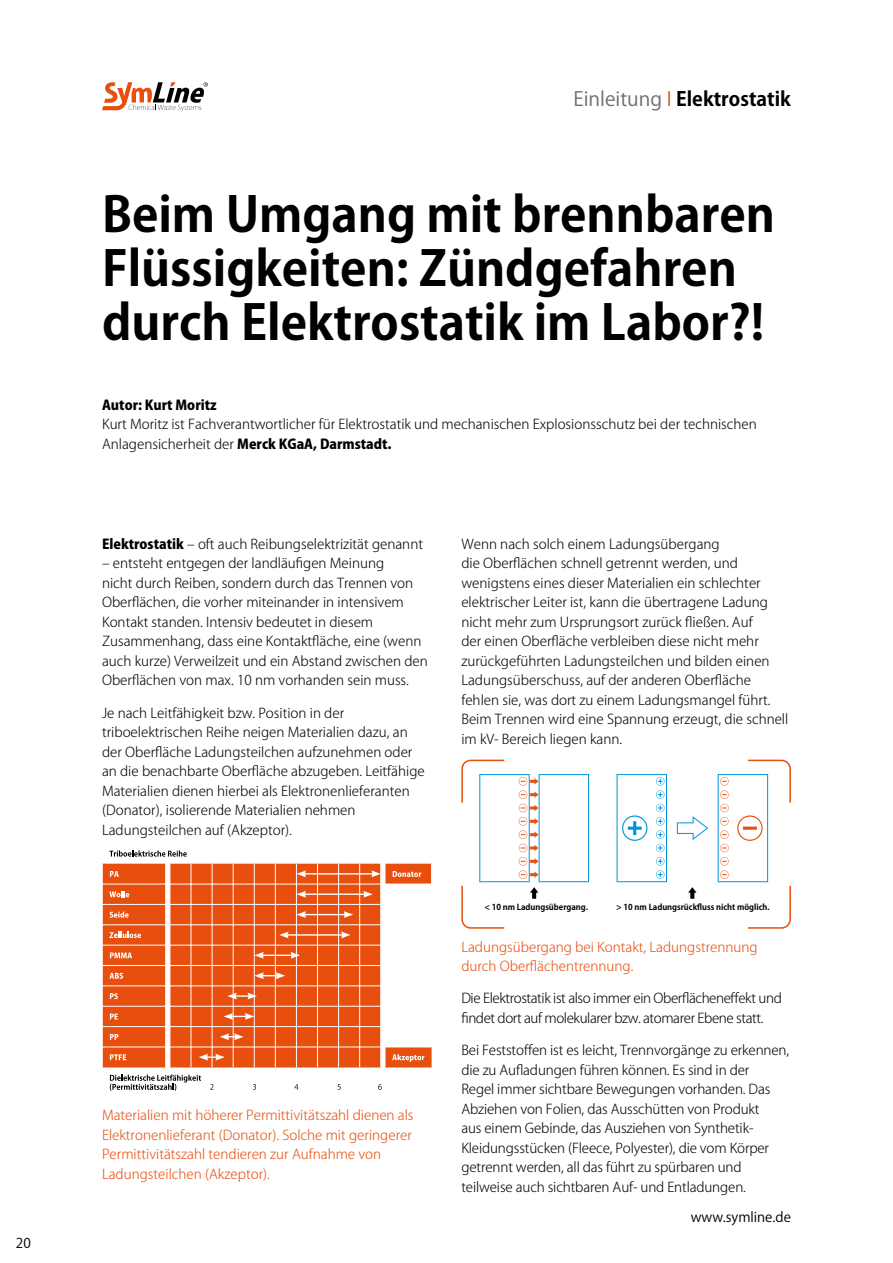
<style>
.page{position:relative;width:893px;height:1263px;background:#fff}
.page>*{position:absolute;margin:0;border:0;box-sizing:border-box;transform-origin:0 0}
.Textblock_Headline{font:700 48px/54px "Koz Go Pr 6 N";color:#000}
.Inhaltsüberschrift{font:700 19.5px "Koz Go Pr 6 N";color:#000}
.Textblock_Fliesstext{font:300 13.5px/19.5px "Koz Go Pr 6 N";color:#000}
.Textblock_Fliesstext-2{font:300 13.5px/19.5px "Koz Go Pr 6 N";color:#e84e0e}
.Textblock_Fliesstext-3{font:300 13.5px/19.5px "Koz Go Pr 6 N";letter-spacing:-.03em;color:#000}
.t1{font:13.5px "Koz Go Pr 6 N";color:#000}
.t2{font:700 8.1px "Koz Go Pro";color:#000}
.s1{font-weight:400;color:#6e6e6e}
.s2{font-weight:400;color:#e84e0e}
.s3{font-weight:800}
</style>
<div class="page">
<svg style="left:102px;top:82px;width:106px;height:30px"></svg>
<svg style="left:103px;top:864px;width:329px;height:203px;fill:#e84e0e"></svg>
<svg style="left:431px;top:864px;width:1px;height:20px"></svg>
<hr style="left:102px;top:884px;width:64px;height:1px;background:#fff">
<hr style="left:385px;top:884px;width:46px;height:1px;background:#fff">
<hr style="left:102px;top:904px;width:64px;height:1px;background:#fff">
<hr style="left:102px;top:924px;width:64px;height:1px;background:#fff">
<hr style="left:102px;top:945px;width:64px;height:1px;background:#fff">
<hr style="left:102px;top:965px;width:64px;height:1px;background:#fff">
<hr style="left:102px;top:986px;width:64px;height:1px;background:#fff">
<hr style="left:102px;top:1006px;width:64px;height:1px;background:#fff">
<hr style="left:102px;top:1026px;width:64px;height:1px;background:#fff">
<hr style="left:102px;top:1047px;width:64px;height:1px;background:#fff">
<svg style="left:102px;top:864px;width:1px;height:203px"></svg>
<hr style="left:385px;top:1047px;width:46px;height:1px;background:#fff">
<svg style="left:109px;top:850px;width:78px;height:7px"></svg>
<svg style="left:110px;top:871px;width:9px;height:6px"></svg>
<svg style="left:393px;top:871px;width:28px;height:6px"></svg>
<svg style="left:109px;top:891px;width:20px;height:6px"></svg>
<svg style="left:110px;top:911px;width:19px;height:7px"></svg>
<svg style="left:109px;top:932px;width:32px;height:6px"></svg>
<svg style="left:110px;top:952px;width:22px;height:6px"></svg>
<svg style="left:109px;top:973px;width:14px;height:6px"></svg>
<svg style="left:110px;top:993px;width:8px;height:6px"></svg>
<svg style="left:110px;top:1013px;width:8px;height:6px"></svg>
<svg style="left:110px;top:1034px;width:8px;height:6px"></svg>
<svg style="left:110px;top:1054px;width:16px;height:6px"></svg>
<svg style="left:165px;top:864px;width:221px;height:203px;background:#eb6933"></svg>
<svg style="left:392px;top:1054px;width:32px;height:8px"></svg>
<svg style="left:110px;top:1074px;width:91px;height:17px"></svg>
<svg style="left:210px;top:1084px;width:3px;height:6px"></svg>
<svg style="left:253px;top:1084px;width:3px;height:6px"></svg>
<svg style="left:294px;top:1084px;width:4px;height:6px"></svg>
<svg style="left:337px;top:1084px;width:4px;height:6px"></svg>
<svg style="left:378px;top:1084px;width:4px;height:6px"></svg>
<svg style="left:461px;top:759px;width:330px;height:170px"></svg>
<p class="t1" style="left:16px;top:1235px;width:16px">20</p>
<p class="Inhaltsüberschrift" style="left:573px;top:88px;width:219px"><span class="s1">Einleitung</span> <span class="s2">I</span> Elektrostatik</p>
<p class="Textblock_Headline" style="left:102px;top:189px;width:674px">Beim Umgang mit brennbaren<br>Flüssigkeiten: Zündgefahren durch Elektrostatik im Labor?!</p>
<p class="Textblock_Fliesstext" style="left:102px;top:395px;width:656px"><span class="s3">Autor: Kurt Moritz<br></span>Kurt Moritz ist Fachverantwortlicher für Elektrostatik und mechanischen Explosionsschutz bei der technischen<br>Anlagensicherheit der <span class="s3">Merck KGaA, Darmstadt.</span></p>
<p class="Textblock_Fliesstext" style="left:102px;top:534px;width:322px"><span class="s3">Elektrostatik</span> – oft auch Reibungselektrizität genannt</p>
<p class="Textblock_Fliesstext" style="left:102px;top:554px;width:327px">– entsteht entgegen der landläufigen Meinung<br>nicht durch Reiben, sondern durch das Trennen von Oberflächen, die vorher miteinander in intensivem Kontakt standen. Intensiv bedeutet in diesem Zusammenhang, dass eine Kontaktfläche, eine (wenn auch kurze) Verweilzeit und ein Abstand zwischen den Oberflächen von max. 10 nm vorhanden sein muss.</p>
<p class="Textblock_Fliesstext" style="left:102px;top:703px;width:324px">Je nach Leitfähigkeit bzw. Position in der triboelektrischen Reihe neigen Materialien dazu, an der Oberfläche Ladungsteilchen aufzunehmen oder an die benachbarte Oberfläche abzugeben. Leitfähige Materialien dienen hierbei als Elektronenlieferanten (Donator), isolierende Materialien nehmen Ladungsteilchen auf (Akzeptor).</p>
<p class="Textblock_Fliesstext-2" style="left:102px;top:1106px;width:313px">Materialien mit höherer Permittivitätszahl dienen als Elektronenlieferant (Donator). Solche mit geringerer Permittivitätszahl tendieren zur Aufnahme von Ladungsteilchen (Akzeptor).</p>
<p class="Textblock_Fliesstext" style="left:461px;top:534px;width:328px">Wenn nach solch einem Ladungsübergang<br>die Oberflächen schnell getrennt werden, und wenigstens eines dieser Materialien ein schlechter elektrischer Leiter ist, kann die übertragene Ladung nicht mehr zum Ursprungsort zurück fließen. Auf<br>der einen Oberfläche verbleiben diese nicht mehr zurückgeführten Ladungsteilchen und bilden einen Ladungsüberschuss, auf der anderen Oberfläche fehlen sie, was dort zu einem Ladungsmangel führt.<br>Beim Trennen wird eine Spannung erzeugt, die schnell im kV- Bereich liegen kann.</p>
<p class="t2" style="left:484px;top:902px;width:105px">&lt; 10 nm Ladungsübergang.</p>
<p class="t2" style="left:616px;top:902px;width:155px">&gt; 10 nm Ladungsrückfluss nicht möglich.</p>
<p class="Textblock_Fliesstext-2" style="left:461px;top:937px;width:298px">Ladungsübergang bei Kontakt, Ladungstrennung durch Oberflächentrennung.</p>
<p class="Textblock_Fliesstext-3" style="left:461px;top:989px;width:322px">Die Elektrostatik ist also immer ein Oberflächeneffekt und findet dort auf molekularer bzw. atomarer Ebene statt.</p>
<p class="Textblock_Fliesstext" style="left:461px;top:1041px;width:329px">Bei Feststoffen ist es leicht, Trennvorgänge zu erkennen, die zu Aufladungen führen können. Es sind in der<br>Regel immer sichtbare Bewegungen vorhanden. Das Abziehen von Folien, das Ausschütten von Produkt<br>aus einem Gebinde, das Ausziehen von Synthetik-Kleidungsstücken (Fleece, Polyester), die vom Körper getrennt werden, all das führt zu spürbaren und teilweise auch sichtbaren Auf- und Entladungen.</p>
<p class="t1" style="left:691px;top:1209px;width:102px">www.symline.de</p>
</div>
